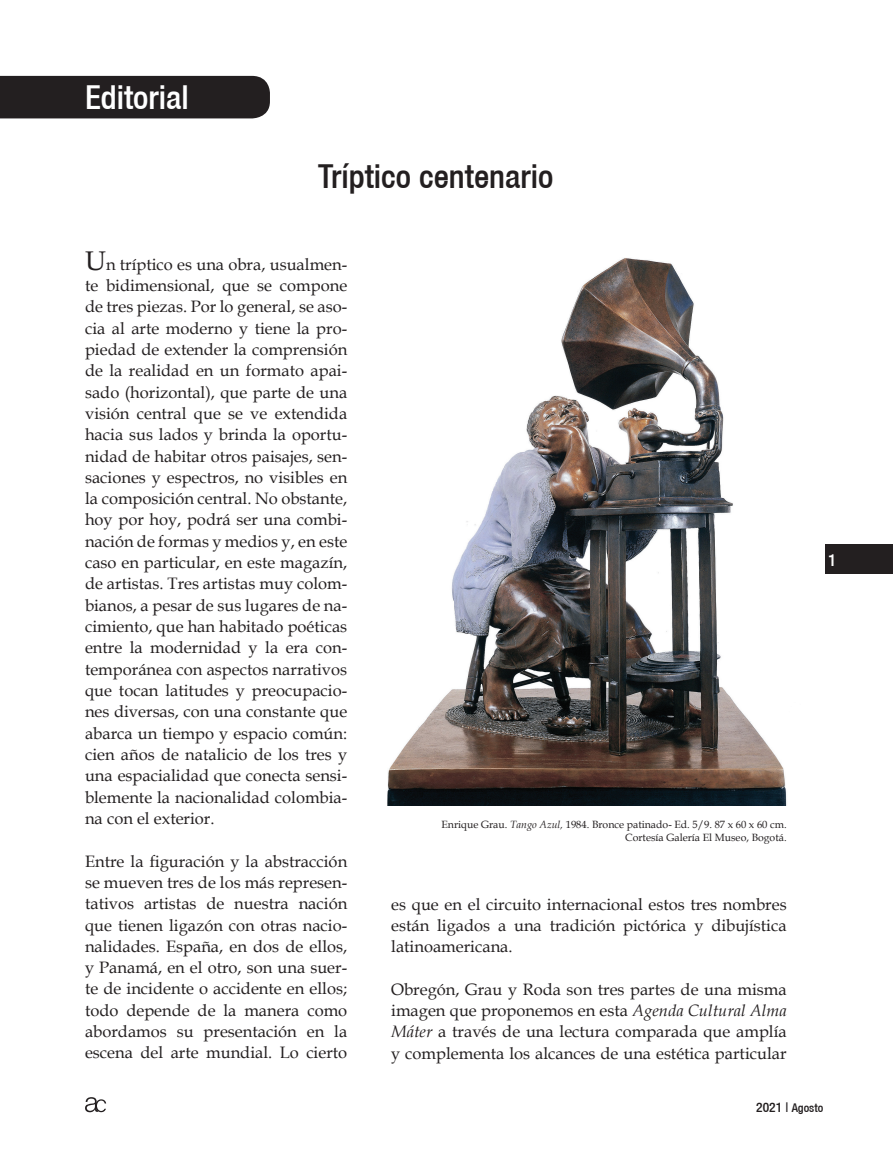
<style>
.page{position:relative;width:893px;height:1149px;background:#fff}
.page>*{position:absolute;margin:0;border:0;box-sizing:border-box;transform-origin:0 0}
.t1{font:500 condensed 33px "Helvetica 67";color:#231f20}
.t2{font:500 condensed 33px "Helvetica 67";color:#fff}
.t3{font:500 condensed 16.95px "Helvetica 67";color:#fff}
.t4{font:16.5px/21.3px "Book Antiqua";color:#231f20;text-align:justify}
.t5{font:500 condensed 12px "Helvetica 67";color:#231f20}
.t6{font:10.5px/13.5px "Book Antiqua";color:#231f20;text-align:right}
.s1{font-size:27px}
.s2{font-style:italic}
.s3{font-size:13.5px}
</style>
<div class="page">
<div style="left:825px;top:544px;width:68px;height:29px;background:#231f20"></div>
<svg style="left:85px;top:1097px;width:21px;height:14px"></svg>
<div style="left:0;top:76px;width:270px;height:42px;background:#231f20"></div>
<img style="left:387px;top:258px;width:400px;height:547px">
<h1 class="t2" style="left:85px;top:77px;width:105px">Editorial</h1>
<h1 class="t1" style="left:318px;top:157px;width:237px">Tríptico centenario</h1>
<p class="t4" style="left:85px;top:253px;width:264px"><span class="s1">U</span>n tríptico es una obra, usualmen&shy;te bidimensional, que se compone de tres piezas. Por lo general, se aso&shy;cia al arte moderno y tiene la pro&shy;piedad de extender la comprensión de la realidad en un formato apai&shy;sado (horizontal), que parte de una visión central que se ve extendida hacia sus lados y brinda la oportu&shy;nidad de habitar otros paisajes, sen&shy;saciones y espectros, no visibles en la composición central. No obstante, hoy por hoy, podrá ser una combi&shy;nación de formas y medios y, en este caso en particular, en este magazín, de artistas. Tres artistas muy colom&shy;bianos, a pesar de sus lugares de na&shy;cimiento, que han habitado poéticas entre la modernidad y la era con&shy;temporánea con aspectos narrativos que tocan latitudes y preocupacio&shy;nes diversas, con una constante que abarca un tiempo y espacio común: cien años de natalicio de los tres y una espacialidad que conecta sensi&shy;blemente la nacionalidad colombia&shy;na con el exterior.</p>
<p class="t4" style="left:85px;top:849px;width:264px">Entre la figuración y la abstracción se mueven tres de los más represen&shy;tativos artistas de nuestra nación que tienen ligazón con otras nacio&shy;nalidades. España, en dos de ellos, y Panamá, en el otro, son una suer&shy;te de incidente o accidente en ellos; todo depende de la manera como abordamos su presentación en la escena del arte mundial. Lo cierto</p>
<p class="t6" style="left:441px;top:816px;width:347px">Enrique Grau. <span class="s2">Tango Azul,</span> 1984. Bronce patinado- Ed. 5/9. 87 x 60 x 60 cm.<br>Cortesía Galería El Museo, Bogotá.</p>
<p class="t4" style="left:391px;top:892px;width:397px">es que en el circuito internacional estos tres nombres están ligados a una tradición pictórica y dibujística latinoamericana.</p>
<p class="t4" style="left:391px;top:977px;width:397px">Obregón, Grau y Roda son tres partes de una misma imagen que proponemos en esta <span class="s2">Agenda Cultural Alma Máter</span> a través de una lectura comparada que amplía y complementa los alcances de una estética particular</p>
<p class="t3" style="left:828px;top:549px;width:10px">1</p>
<p class="t5" style="left:756px;top:1100px;width:68px"><span class="s3">2021 |</span> Agosto</p>
</div>
